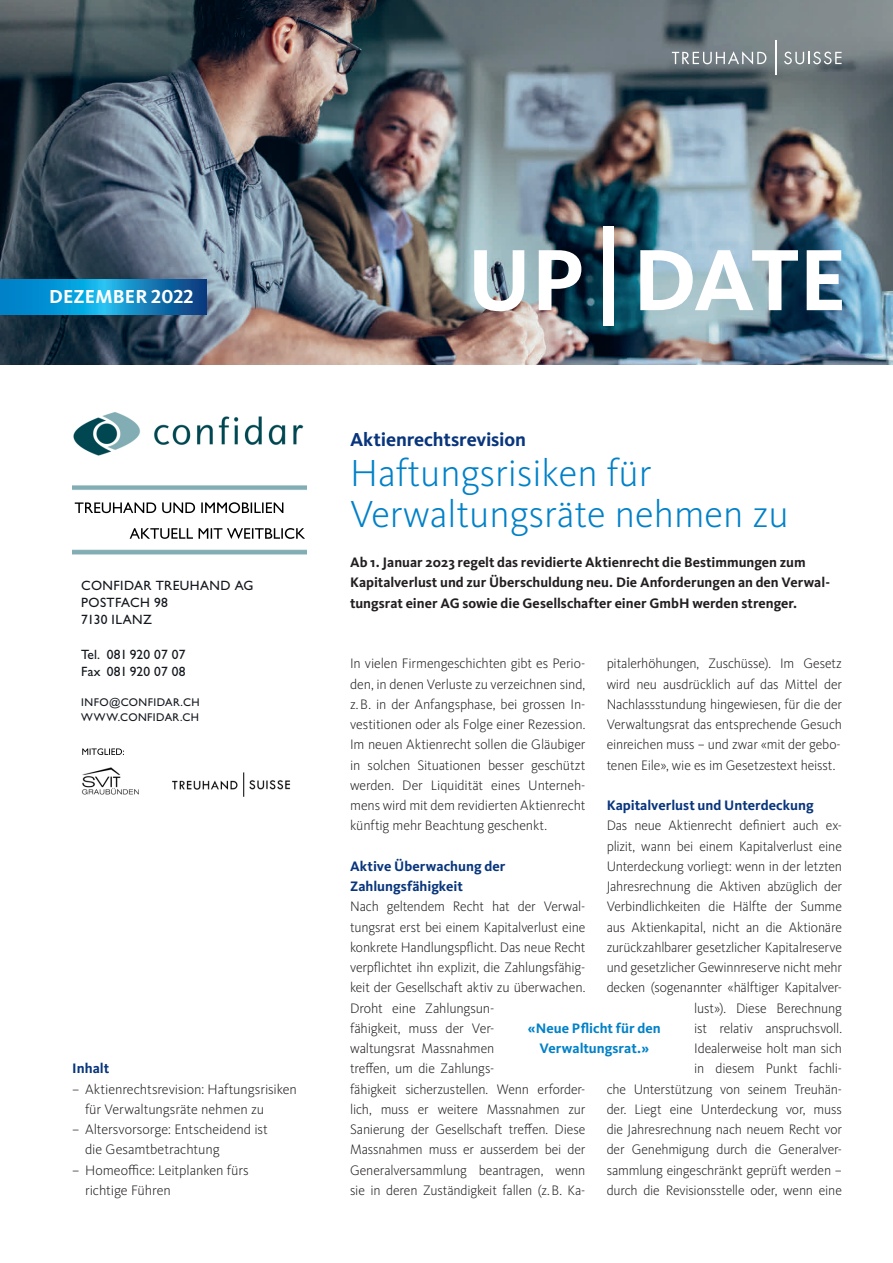
<style>
.page{position:relative;width:893px;height:1263px;background:#fff}
.page>*{position:absolute;margin:0;border:0;box-sizing:border-box;transform-origin:0 0}
.t1{font:700 90px "Kievit OT";letter-spacing:-.015em;color:#fff}
.t2{font:300 39px/40.5px "Kievit OT";color:#0081c8}
.t3{font:700 19.5px "Kievit OT";letter-spacing:-.01em;color:#08357c}
.t4{font:700 19.5px "Kievit OT";letter-spacing:.01em;color:#fff}
.t5{font:300 14.25px/20.2px "Kievit OT";letter-spacing:-.015em;color:#231f20}
.t6{font:700 14.25px/20.2px "Kievit OT";color:#231f20}
.t7{font:700 14.25px/20.2px "Kievit OT";color:#08357c}
.t8{font:700 14.25px/20.2px "Kievit OT";color:#0081c8;text-align:center}
.t9{font:13.5px/17.2px "Gill Sans Std";letter-spacing:.015em;color:#14181e}
.t10{font:11.25px/15px "Gill Sans Std";letter-spacing:.035em;color:#14181e}
.s1{font-size:99px}
</style>
<div class="page">
<img style="left:0;top:0;width:893px;height:365px">
<svg style="left:672px;top:51px;width:94px;height:14px"></svg>
<svg style="left:784px;top:52px;width:58px;height:12px"></svg>
<hr style="left:775px;top:40px;width:1px;height:35px;background:#fff">
<svg style="left:0;top:279px;width:206px;height:35px;background:#0d87c5"></svg>
<img style="left:73px;top:412px;width:232px;height:385px">
<div style="left:55px;top:573px;width:248px;height:163px;background:#fff"></div>
<img style="left:72px;top:479px;width:234px;height:17px">
<img style="left:72px;top:546px;width:234px;height:11px">
<h3 class="t4" style="left:49px;top:285px;width:146px">DEZEMBER 2022</h3>
<p class="t9" style="left:81px;top:577px;width:174px">CONFIDAR TREUHAND AG<br>POSTFACH 98<br>7130 ILANZ</p>
<p class="t9" style="left:81px;top:646px;width:106px">Tel. 081 920 07 07<br>Fax 081 920 07 08</p>
<p class="t10" style="left:81px;top:695px;width:120px">INFO@CONFIDAR.CH<br>WWW.CONFIDAR.CH</p>
<p class="t7" style="left:72px;top:1058px;width:38px">Inhalt</p>
<p class="t5" style="left:85px;top:1078px;width:213px;text-indent:-13px">– Aktienrechtsrevision: Haftungsrisiken für Verwaltungsräte nehmen zu</p>
<p class="t5" style="left:85px;top:1119px;width:184px;text-indent:-13px">– Altersvorsorge: Entscheidend ist die Gesamtbetrachtung</p>
<p class="t5" style="left:85px;top:1159px;width:165px;text-indent:-13px">– Homeoffice: Leitplanken fürs richtige Führen</p>
<h1 class="t1" style="left:467px;top:226px;width:381px">UP <span class="s1">|</span>DATE</h1>
<h3 class="t3" style="left:350px;top:427px;width:177px">Aktienrechtsrevision</h3>
<h2 class="t2" style="left:350px;top:452px;width:440px">Haftungsrisiken für<br>Verwaltungsräte nehmen zu</h2>
<p class="t6" style="left:350px;top:552px;width:481px">Ab 1. Januar 2023 regelt das revidierte Aktienrecht die Bestimmungen zum<br>Kapitalverlust und zur Überschuldung neu. Die Anforderungen an den Verwal&shy;tungsrat einer AG sowie die Gesellschafter einer GmbH werden strenger.</p>
<p class="t5" style="left:350px;top:653px;width:237px;text-align:justify">In vielen Firmengeschichten gibt es Perio&shy;den, in denen Verluste zu verzeichnen sind, z.B. in der Anfangsphase, bei grossen In&shy;vestitionen oder als Folge einer Rezession.<br>Im neuen Aktienrecht sollen die Gläubiger in solchen Situationen besser geschützt werden. Der Liquidität eines Unterneh&shy;mens wird mit dem revidierten Aktienrecht künftig mehr Beachtung geschenkt.</p>
<p class="t7" style="left:350px;top:856px;width:157px">Aktive Überwachung der<br>Zahlungsfähigkeit</p>
<p class="t5" style="left:350px;top:896px;width:237px">Nach geltendem Recht hat der Verwal&shy;tungsrat erst bei einem Kapitalverlust eine konkrete Handlungspflicht. Das neue Recht verpflichtet ihn explizit, die Zahlungsfähig&shy;keit der Gesellschaft aktiv zu überwachen.<br>Droht eine Zahlungsun-<br>fähigkeit, muss der Ver-<br>waltungsrat Massnahmen<br>treffen, um die Zahlungs-<br>fähigkeit sicherzustellen. Wenn erforder&shy;lich, muss er weitere Massnahmen zur Sanierung der Gesellschaft treffen. Diese Massnahmen muss er ausserdem bei der Generalversammlung beantragen, wenn sie in deren Zuständigkeit fallen (z.B. Ka-</p>
<p class="t5" style="left:607px;top:653px;width:237px;text-align:justify">pitalerhöhungen, Zuschüsse). Im Gesetz wird neu ausdrücklich auf das Mittel der Nachlassstundung hingewiesen, für die der Verwaltungsrat das entsprechende Gesuch einreichen muss – und zwar «mit der gebo&shy;tenen Eile», wie es im Gesetzestext heisst.</p>
<p class="t7" style="left:607px;top:795px;width:209px">Kapitalverlust und Unterdeckung</p>
<p class="t5" style="left:607px;top:815px;width:237px;text-align:right">Das neue Aktienrecht definiert auch ex&shy;plizit, wann bei einem Kapitalverlust eine Unterdeckung vorliegt: wenn in der letzten Jahresrechnung die Aktiven abzüglich der Verbindlichkeiten die Hälfte der Summe aus Aktienkapital, nicht an die Aktionäre zurückzahlbarer gesetzlicher Kapitalreserve und gesetzlicher Gewinnreserve nicht mehr decken (sogenannter «hälftiger Kapitalver&shy;lust»). Diese Berechnung<br>ist relativ anspruchsvoll.<br>Idealerweise holt man sich<br>in diesem Punkt fachli-<br>che Unterstützung von seinem Treuhän&shy;der. Liegt eine Unterdeckung vor, muss die Jahresrechnung nach neuem Recht vor der Genehmigung durch die Generalver&shy;sammlung eingeschränkt geprüft werden – durch die Revisionsstelle oder, wenn eine</p>
<p class="t8" style="left:528px;top:1018px;width:134px">«Neue Pflicht für den<br>Verwaltungsrat.»</p>
</div>
